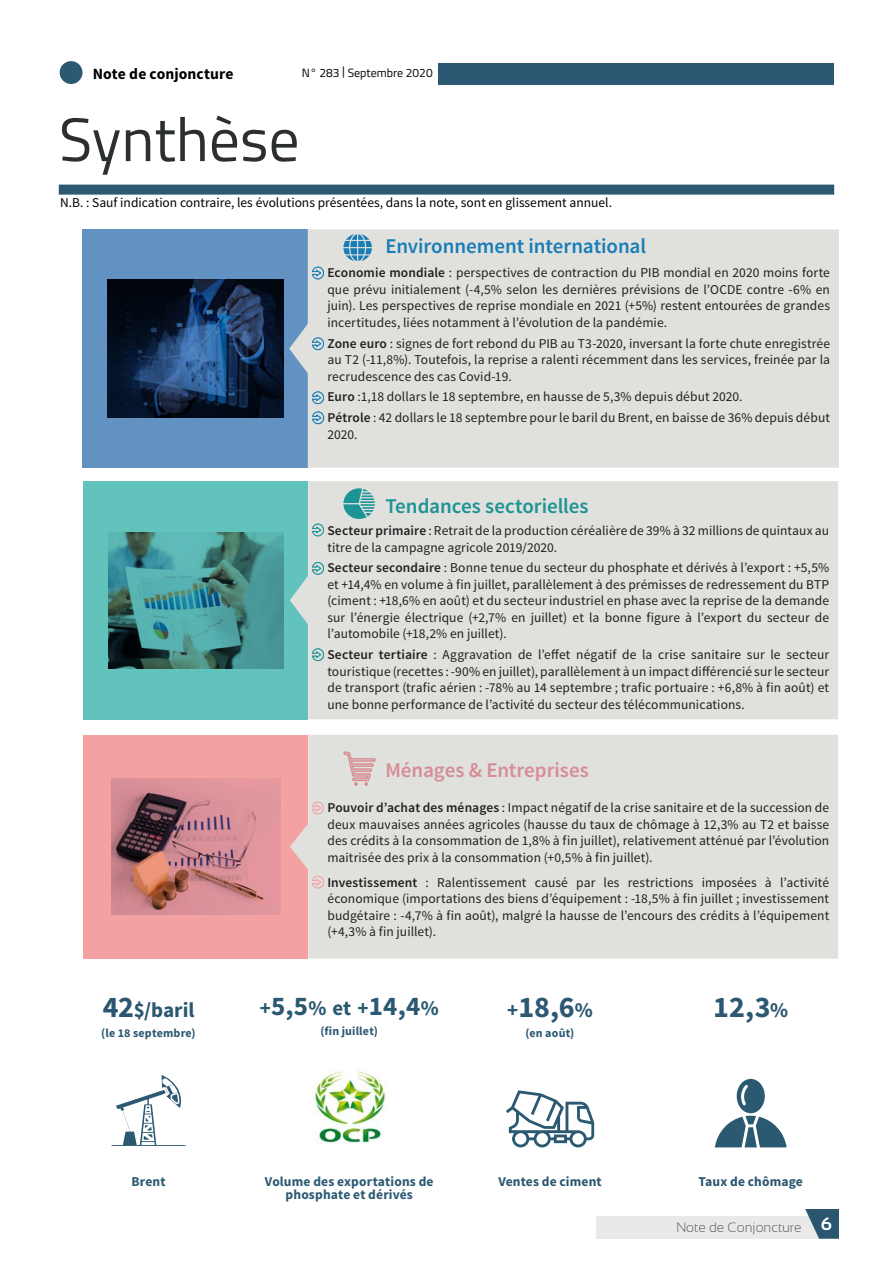
<style>
.page{position:relative;width:893px;height:1263px;background:#fff}
.page>*{position:absolute;margin:0;border:0;box-sizing:border-box;transform-origin:0 0}
.HEADERS{font:61.5px "Titillium";color:#2c2f30}
.CONTENT{font:700 30px "Source Sans Pro";color:#2c5872}
.t1{font:700 27px "Source Sans Pro";color:#2b5972}
.CONTENT-2{font:600 21px "Source Sans Pro";letter-spacing:-.005em;color:#187db7}
.CONTENT-3{font:600 21px "Source Sans Pro";color:#1c9394}
.CONTENT-4{font:600 21px "Source Sans Pro";letter-spacing:-.005em;color:#d68d93}
.t2{font:700 21px "Source Sans Pro";letter-spacing:-.005em;color:#2b5670}
.CONTENT-5{font:700 15.6px "Source Sans Pro";letter-spacing:.005em;color:#000}
.CONTENT-6{font:13.5px/16.5px "Source Sans Pro";letter-spacing:.005em;color:#231f20;text-align:justify}
.t3{font:13.5px "Source Sans Pro";color:#000}
.CONTENT-7{font:700 13.5px/13.5px "Source Sans Pro";letter-spacing:.01em;color:#2b5972;text-align:center}
.CONTENT-8{font:700 13.5px "Source Sans Pro";letter-spacing:.01em;color:#2b5670}
.t4{font:300 13.5px "Sansation";color:#57585a}
.CONTENT-9{font:700 13.5px "Source Sans Pro";letter-spacing:.01em;color:#2c5872}
.CONTENT-10{font:700 12px "Source Sans Pro";letter-spacing:.015em;color:#2b5972}
.SUBTITLES{font:12px "Titillium";color:#000}
.s1{font-weight:600}
.s2{font-size:30px}
.s3{font-size:21px}
.s4{font-size:21px;color:#2b5972}
</style>
<div class="page">
<div style="left:438px;top:64px;width:395px;height:21px;background:#2c5872"></div>
<div style="left:59px;top:185px;width:775px;height:10px;background:#2c5872;border:2px solid #2c5872"></div>
<div style="left:596px;top:1216px;width:227px;height:23px;background:#e9e9e9"></div>
<svg style="left:805px;top:1209px;width:34px;height:30px"></svg>
<div style="left:83px;top:735px;width:225px;height:224px;background:#f4a1a2"></div>
<div style="left:290px;top:735px;width:548px;height:224px;background:#e0e0dd"></div>
<img style="left:111px;top:779px;width:170px;height:135px">
<svg style="left:343px;top:750px;width:33px;height:36px"></svg>
<svg style="left:312px;top:801px;width:12px;height:13px"></svg>
<svg style="left:312px;top:875px;width:12px;height:14px"></svg>
<div style="left:83px;top:230px;width:225px;height:238px;background:#6292c1"></div>
<div style="left:289px;top:230px;width:550px;height:238px;background:#e0e0dd"></div>
<img style="left:108px;top:280px;width:175px;height:137px">
<svg style="left:343px;top:234px;width:29px;height:27px"></svg>
<svg style="left:312px;top:266px;width:12px;height:14px"></svg>
<svg style="left:312px;top:337px;width:12px;height:13px"></svg>
<svg style="left:312px;top:411px;width:12px;height:13px"></svg>
<svg style="left:312px;top:391px;width:12px;height:13px"></svg>
<div style="left:83px;top:481px;width:225px;height:238px;background:#62c2bc"></div>
<div style="left:290px;top:481px;width:548px;height:238px;background:#e0e0dd"></div>
<img style="left:108px;top:532px;width:176px;height:136px">
<svg style="left:343px;top:488px;width:32px;height:31px"></svg>
<svg style="left:312px;top:523px;width:12px;height:14px"></svg>
<svg style="left:312px;top:562px;width:12px;height:13px"></svg>
<svg style="left:312px;top:648px;width:12px;height:13px"></svg>
<svg style="left:111px;top:1075px;width:75px;height:71px"></svg>
<svg style="left:715px;top:1079px;width:72px;height:68px"></svg>
<img style="left:311px;top:1069px;width:75px;height:75px">
<svg style="left:506px;top:1090px;width:88px;height:57px"></svg>
<div style="left:60px;top:61px;width:23px;height:23px;background:#2c5872;border-radius:50%"></div>
<p class="CONTENT-5" style="left:93px;top:64px;width:142px">Note de conjoncture</p>
<p class="SUBTITLES" style="left:302px;top:64px;width:132px">N° 283 | Septembre 2020</p>
<p class="HEADERS" style="left:59px;top:95px;width:242px">Synthèse</p>
<p class="t3" style="left:60px;top:194px;width:553px">N.B. : Sauf indication contraire, les évolutions présentées, dans la note, sont en glissement annuel.</p>
<p class="CONTENT-2" style="left:385px;top:233px;width:262px">Environnement international</p>
<p class="CONTENT-6" style="left:327px;top:265px;width:504px"><span class="s1">Economie mondiale</span> : perspectives de contraction du PIB mondial en 2020 moins forte que prévu initialement (-4,5% selon les dernières prévisions de l’OCDE contre -6% en juin). Les perspectives de reprise mondiale en 2021 (+5%) restent entourées de grandes incertitudes, liées notamment à l’évolution de la pandémie.</p>
<p class="CONTENT-6" style="left:327px;top:335px;width:504px"><span class="s1">Zone euro</span> : signes de fort rebond du PIB au T3-2020, inversant la forte chute enregistrée au T2 (-11,8%). Toutefois, la reprise a ralenti récemment dans les services, freinée par la recrudescence des cas Covid-19.</p>
<p class="CONTENT-6" style="left:327px;top:389px;width:417px"><span class="s1">Euro</span> :1,18 dollars le 18 septembre, en hausse de 5,3% depuis début 2020.</p>
<p class="CONTENT-6" style="left:327px;top:410px;width:504px"><span class="s1">Pétrole</span> : 42 dollars le 18 septembre pour le baril du Brent, en baisse de 36% depuis début<br>2020.</p>
<p class="CONTENT-3" style="left:385px;top:492px;width:205px">Tendances sectorielles</p>
<p class="CONTENT-6" style="left:327px;top:523px;width:503px"><span class="s1">Secteur primaire</span> : Retrait de la production céréalière de 39% à 32 millions de quintaux au titre de la campagne agricole 2019/2020.</p>
<p class="CONTENT-6" style="left:327px;top:560px;width:503px"><span class="s1">Secteur secondaire</span> : Bonne tenue du secteur du phosphate et dérivés à l’export : +5,5% et +14,4% en volume à fin juillet, parallèlement à des prémisses de redressement du BTP (ciment : +18,6% en août) et du secteur industriel en phase avec la reprise de la demande sur l’énergie électrique (+2,7% en juillet) et la bonne figure à l’export du secteur de l’automobile (+18,2% en juillet).</p>
<p class="CONTENT-6" style="left:327px;top:647px;width:503px"><span class="s1">Secteur tertiaire</span> : Aggravation de l’effet négatif de la crise sanitaire sur le secteur touristique (recettes : -90% en juillet), parallèlement à un impact différencié sur le secteur de transport (trafic aérien : -78% au 14 septembre ; trafic portuaire : +6,8% à fin août) et une bonne performance de l’activité du secteur des télécommunications.</p>
<p class="t2" style="left:103px;top:996px;width:93px"><span class="s2">42</span>$/baril</p>
<p class="CONTENT-10" style="left:101px;top:1026px;width:96px">(le 18 septembre)</p>
<p class="CONTENT-9" style="left:131px;top:1173px;width:36px">Brent</p>
<p class="CONTENT-4" style="left:385px;top:756px;width:205px">Ménages &amp; Entreprises</p>
<p class="CONTENT-6" style="left:327px;top:800px;width:503px"><span class="s1">Pouvoir d’achat des ménages</span> : Impact négatif de la crise sanitaire et de la succession de deux mauvaises années agricoles (hausse du taux de chômage à 12,3% au T2 et baisse des crédits à la consommation de 1,8% à fin juillet), relativement atténué par l’évolution maitrisée des prix à la consommation (+0,5% à fin juillet).</p>
<p class="CONTENT-6" style="left:327px;top:874px;width:503px"><span class="s1">Investissement</span> : Ralentissement causé par les restrictions imposées à l’activité économique (importations des biens d’équipement : -18,5% à fin juillet ; investissement budgétaire : -4,7% à fin août), malgré la hausse de l’encours des crédits à l’équipement (+4,3% à fin juillet).</p>
<p class="t1" style="left:260px;top:988px;width:180px"><span class="s3">+</span>5,5<span class="s3">% et +</span>14,4<span class="s3">%</span></p>
<p class="CONTENT-10" style="left:320px;top:1023px;width:59px">(fin juillet)</p>
<p class="CONTENT-7" style="left:265px;top:1175px;width:170px">Volume des exportations de phosphate et dérivés</p>
<p class="CONTENT" style="left:507px;top:988px;width:87px"><span class="s4">+</span>18,6<span class="s3">%</span></p>
<p class="CONTENT-10" style="left:526px;top:1026px;width:50px">(en août)</p>
<p class="CONTENT-8" style="left:498px;top:1173px;width:105px">Ventes de ciment</p>
<p class="CONTENT" style="left:713px;top:988px;width:76px">12,3<span class="s3">%</span></p>
<p class="CONTENT-8" style="left:699px;top:1173px;width:106px">Taux de chômage</p>
<p class="t4" style="left:676px;top:1220px;width:157px">Note de Conjoncture <sup>6</sup></p>
</div>
